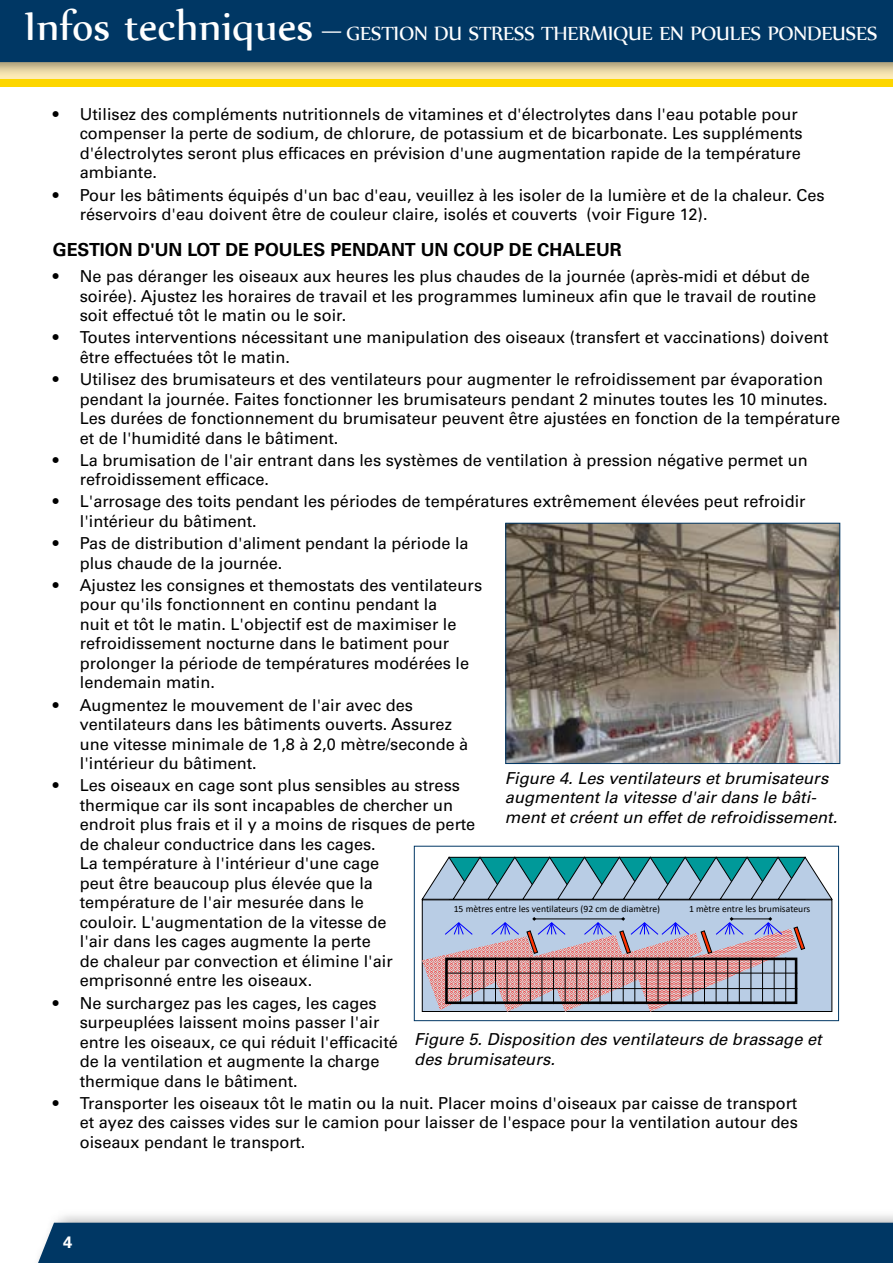
<style>
.page{position:relative;width:893px;height:1263px;background:#fff}
.page>*{position:absolute;margin:0;border:0;box-sizing:border-box;transform-origin:0 0}
.t1{font:23.25px "Nyala";letter-spacing:-.01em;color:#fff}
.t2{font:700 18px "Univers LT Std";color:#000}
.t3{font:16.5px/19.5px "Univers LT Std";color:#000}
.t4{font:italic 16.5px/19.5px "Univers LT Std";color:#000}
.t5{font:700 16.5px "Univers LT Std";color:#fff}
.t6{font:9.6px "Calibri";color:#000}
.s1{font-size:48px}
.s2{font-size:42px}
</style>
<div class="page">
<div style="left:28px;top:1209px;width:865px;height:54px;background:#000;opacity:.4"></div>
<div style="left:33px;top:1223px;width:860px;height:40px;background:#003764"></div>
<div style="left:0;top:0;width:893px;height:84px;background:#fdebb6"></div>
<div style="left:0;top:79px;width:893px;height:8px;background:#fdd600"></div>
<div style="left:0;top:0;width:893px;height:77px;background:#000;opacity:.4"></div>
<div style="left:0;top:0;width:893px;height:62px;background:#003764"></div>
<img style="left:507px;top:525px;width:331px;height:237px">
<div style="left:505px;top:523px;width:335px;height:241px;border:1px solid #003764"></div>
<div style="left:422px;top:900px;width:410px;height:111px;background:#b9cde5"></div>
<svg style="left:421px;top:856px;width:412px;height:44px;background:#83b1bf"></svg>
<svg style="left:422px;top:917px;width:383px;height:95px"></svg>
<div style="left:414px;top:846px;width:425px;height:175px;border:1px solid #003764"></div>
<h1 class="t1" style="left:25px;top:19px;width:854px"><span class="s1">Infos techniques</span> <span class="s2">–</span> GESTION DU STRESS THERMIQUE EN POULES PONDEUSES</h1>
<p class="t3" style="left:80px;top:104px;width:724px;text-indent:-27px">• Utilisez des compléments nutritionnels de vitamines et d'électrolytes dans l'eau potable pour compenser la perte de sodium, de chlorure, de potassium et de bicarbonate. Les suppléments d'électrolytes seront plus efficaces en prévision d'une augmentation rapide de la température ambiante.</p>
<p class="t3" style="left:80px;top:185px;width:746px;text-indent:-27px">• Pour les bâtiments équipés d'un bac d'eau, veuillez à les isoler de la lumière et de la chaleur. Ces réservoirs d'eau doivent être de couleur claire, isolés et couverts (voir Figure 12).</p>
<p class="t2" style="left:53px;top:239px;width:570px">GESTION D'UN LOT DE POULES PENDANT UN COUP DE CHALEUR</p>
<p class="t3" style="left:80px;top:267px;width:738px;text-indent:-27px">• Ne pas déranger les oiseaux aux heures les plus chaudes de la journée (après-midi et début de soirée). Ajustez les horaires de travail et les programmes lumineux afin que le travail de routine soit effectué tôt le matin ou le soir.</p>
<p class="t3" style="left:80px;top:328px;width:750px;text-indent:-27px">• Toutes interventions nécessitant une manipulation des oiseaux (transfert et vaccinations) doivent être effectuées tôt le matin.</p>
<p class="t3" style="left:80px;top:369px;width:762px;text-indent:-27px">• Utilisez des brumisateurs et des ventilateurs pour augmenter le refroidissement par évaporation pendant la journée. Faites fonctionner les brumisateurs pendant 2 minutes toutes les 10 minutes.<br>Les durées de fonctionnement du brumisateur peuvent être ajustées en fonction de la température et de l'humidité dans le bâtiment.</p>
<p class="t3" style="left:80px;top:450px;width:729px;text-indent:-27px">• La brumisation de l'air entrant dans les systèmes de ventilation à pression négative permet un refroidissement efficace.</p>
<p class="t3" style="left:80px;top:492px;width:727px;text-indent:-27px">• L'arrosage des toits pendant les périodes de températures extrêmement élevées peut refroidir l'intérieur du bâtiment.</p>
<p class="t3" style="left:80px;top:534px;width:390px;text-indent:-27px">• Pas de distribution d'aliment pendant la période la plus chaude de la journée.</p>
<p class="t3" style="left:80px;top:575px;width:404px;text-indent:-27px">• Ajustez les consignes et themostats des ventilateurs pour qu'ils fonctionnent en continu pendant la<br>nuit et tôt le matin. L'objectif est de maximiser le refroidissement nocturne dans le batiment pour prolonger la période de températures modérées le lendemain matin.</p>
<p class="t3" style="left:80px;top:695px;width:390px;text-indent:-27px">• Augmentez le mouvement de l'air avec des ventilateurs dans les bâtiments ouverts. Assurez une vitesse minimale de 1,8 à 2,0 mètre/seconde à l'intérieur du bâtiment.</p>
<p class="t3" style="left:80px;top:776px;width:397px;text-indent:-27px">• Les oiseaux en cage sont plus sensibles au stress thermique car ils sont incapables de chercher un endroit plus frais et il y a moins de risques de perte de chaleur conductrice dans les cages.<br>La température à l'intérieur d'une cage<br>peut être beaucoup plus élevée que la<br>température de l'air mesurée dans le<br>couloir. L'augmentation de la vitesse de<br>l'air dans les cages augmente la perte<br>de chaleur par convection et élimine l'air emprisonné entre les oiseaux.</p>
<p class="t3" style="left:80px;top:993px;width:320px;text-indent:-27px">• Ne surchargez pas les cages, les cages surpeuplées laissent moins passer l'air entre les oiseaux, ce qui réduit l'efficacité de la ventilation et augmente la charge thermique dans le bâtiment.</p>
<p class="t3" style="left:80px;top:1093px;width:720px;text-align:justify;text-indent:-27px">• Transporter les oiseaux tôt le matin ou la nuit. Placer moins d'oiseaux par caisse de transport et ayez des caisses vides sur le camion pour laisser de l'espace pour la ventilation autour des oiseaux pendant le transport.</p>
<p class="t4" style="left:505px;top:768px;width:334px">Figure 4. Les ventilateurs et brumisateurs augmentent la vitesse d'air dans le bâti&shy;ment et créent un effet de refroidissement.</p>
<p class="t6" style="left:454px;top:902px;width:208px">15 mètres entre les ventilateurs (92 cm de diamètre)</p>
<p class="t6" style="left:689px;top:902px;width:123px">1 mètre entre les brumisateurs</p>
<p class="t4" style="left:414px;top:1030px;width:409px">Figure 5. Disposition des ventilateurs de brassage et des brumisateurs.</p>
<p class="t5" style="left:63px;top:1232px;width:11px">4</p>
</div>
